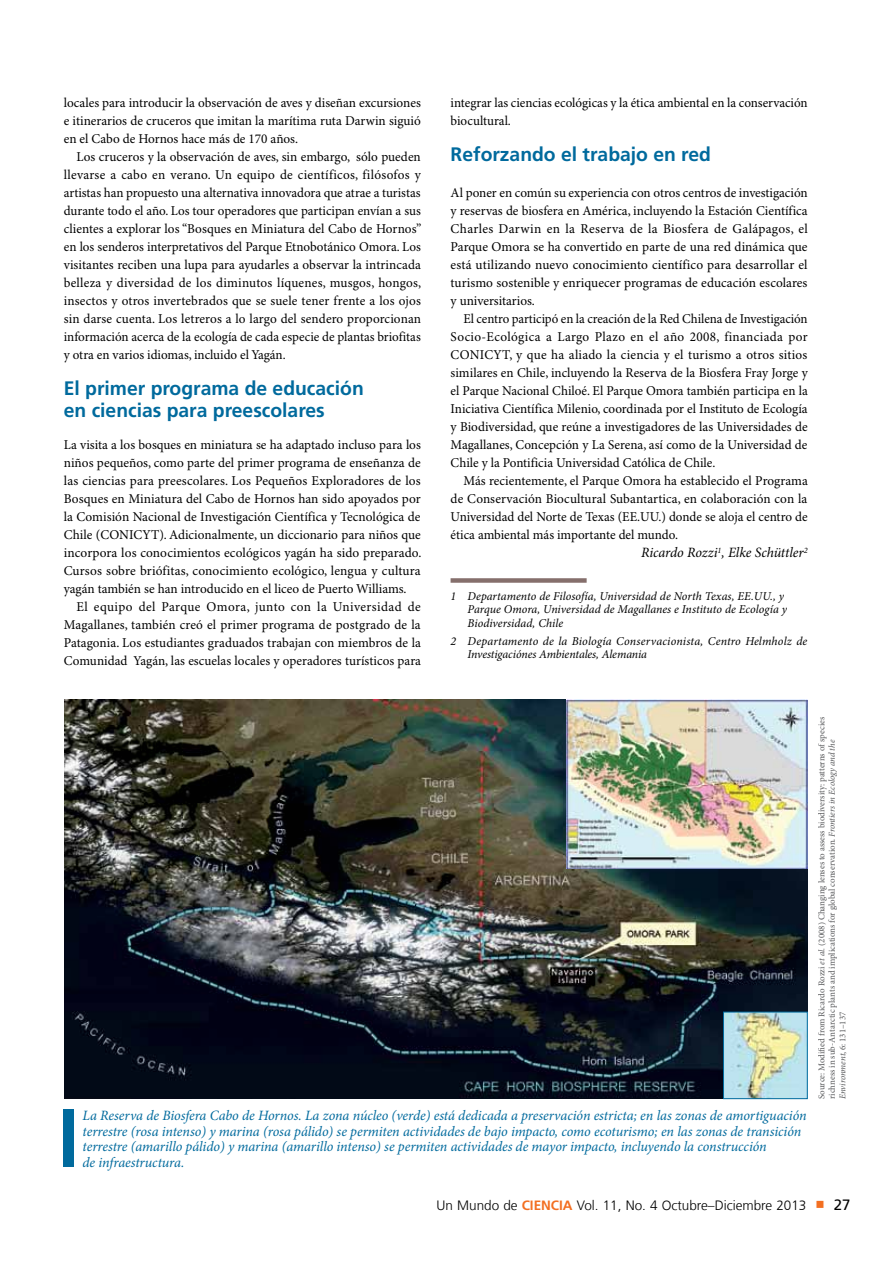
<style>
.page{position:relative;width:893px;height:1263px;background:#fff}
.page>*{position:absolute;margin:0;border:0;box-sizing:border-box;transform-origin:0 0}
.t1{font:700 19.5px/22.5px "Frutiger LT Com";color:#006a9d}
.t2{font:italic 14.25px/15.8px "Minion Pro";letter-spacing:-.005em;color:#006a9d}
.t3{font:italic 14.25px "Minion Pro";letter-spacing:-.005em;color:#000}
.t4{font:13.5px/18px "Minion Pro";color:#000;text-align:justify}
.t5{font:13.5px/18px "Minion Pro";color:#000;text-align:justify;scale:.96 1}
.t6{font:300 13.5px "Frutiger LT Com";color:#000}
.t7{font:italic 12px/13.5px "Minion Pro";letter-spacing:.005em;color:#000}
.t8{font:9px/10.5px "Minion Pro";color:#58595b}
.s1{font-style:italic}
.s2{font-weight:700;color:#f36f21}
.s3{color:#f36f21}
.s4{font-weight:400;font-size:15px}
</style>
<div class="page">
<div style="left:451px;top:578px;width:136px;height:5px;background:#856f6c"></div>
<img style="left:64px;top:700px;width:744px;height:399px">
<img style="left:567px;top:699px;width:241px;height:169px">
<img style="left:725px;top:1014px;width:81px;height:83px">
<div style="left:723px;top:1012px;width:85px;height:87px;border:1px solid #006a9d"></div>
<div style="left:64px;top:1109px;width:10px;height:58px;background:#006a9d"></div>
<p class="t4" style="left:64px;top:95px;width:359px">locales para introducir la observación de aves y diseñan excursiones e itinerarios de cruceros que imitan la marítima ruta Darwin siguió en el Cabo de Hornos hace más de 170 años.</p>
<p class="t4" style="left:64px;top:149px;width:359px;text-indent:13px">Los cruceros y la observación de aves, sin embargo, sólo pueden llevarse a cabo en verano. Un equipo de científicos, filósofos y artistas han propuesto una alternativa innovadora que atrae a turistas durante todo el año. Los tour operadores que participan envían a sus clientes a explorar los “Bosques en Miniatura del Cabo de Hornos” en los senderos interpretativos del Parque Etnobotánico Omora. Los visitantes reciben una lupa para ayudarles a observar la intrincada belleza y diversidad de los diminutos líquenes, musgos, hongos, insectos y otros invertebrados que se suele tener frente a los ojos sin darse cuenta. Los letreros a lo largo del sendero proporcionan información acerca de la ecología de cada especie de plantas briofitas y otra en varios idiomas, incluido el Yagán.</p>
<h1 class="t1" style="left:64px;top:377px;width:302px">El primer programa de educación en ciencias para preescolares</h1>
<p class="t4" style="left:64px;top:437px;width:359px">La visita a los bosques en miniatura se ha adaptado incluso para los niños pequeños, como parte del primer programa de enseñanza de las ciencias para preescolares. Los Pequeños Exploradores de los Bosques en Miniatura del Cabo de Hornos han sido apoyados por la Comisión Nacional de Investigación Científica y Tecnológica de Chile (CONICYT). Adicionalmente, un diccionario para niños que incorpora los conocimientos ecológicos yagán ha sido preparado.<br>Cursos sobre briófitas, conocimiento ecológico, lengua y cultura yagán también se han introducido en el liceo de Puerto Williams.</p>
<p class="t4" style="left:64px;top:599px;width:359px;text-indent:13px">El equipo del Parque Omora, junto con la Universidad de Magallanes, también creó el primer programa de postgrado de la Patagonia. Los estudiantes graduados trabajan con miembros de la Comunidad Yagán, las escuelas locales y operadores turísticos para</p>
<p class="t4" style="left:451px;top:95px;width:359px">integrar las ciencias ecológicas y la ética ambiental en la conservación biocultural.</p>
<h1 class="t1" style="left:451px;top:143px;width:262px">Reforzando el trabajo en red</h1>
<p class="t4" style="left:451px;top:185px;width:359px">Al poner en común su experiencia con otros centros de investigación y reservas de biosfera en América, incluyendo la Estación Científica Charles Darwin en la Reserva de la Biosfera de Galápagos, el Parque Omora se ha convertido en parte de una red dinámica que está utilizando nuevo conocimiento científico para desarrollar el turismo sostenible y enriquecer programas de educación escolares y universitarios.</p>
<p class="t5" style="left:451px;top:311px;width:374px;text-indent:13px">El centro participó en la creación de la Red Chilena de Investigación Socio-Ecológica a Largo Plazo en el año 2008, financiada por CONICYT, y que ha aliado la ciencia y el turismo a otros sitios similares en Chile, incluyendo la Reserva de la Biosfera Fray Jorge y el Parque Nacional Chiloé. El Parque Omora también participa en la Iniciativa Científica Milenio, coordinada por el Instituto de Ecología y Biodiversidad, que reúne a investigadores de las Universidades de Magallanes, Concepción y La Serena, así como de la Universidad de Chile y la Pontificia Universidad Católica de Chile.</p>
<p class="t4" style="left:451px;top:473px;width:359px;text-indent:13px">Más recientemente, el Parque Omora ha establecido el Programa de Conservación Biocultural Subantartica, en colaboración con la Universidad del Norte de Texas (EE.UU.) donde se aloja el centro de ética ambiental más importante del mundo.</p>
<p class="t3" style="left:641px;top:543px;width:168px">Ricardo Rozzi<sup>1</sup>, Elke Schüttler<sup>2</sup></p>
<p class="t7" style="left:468px;top:589px;width:321px;text-indent:-17px">1 Departamento de Filosofía, Universidad de North Texas, EE.UU., y<br>Parque Omora, Universidad de Magallanes e Instituto de Ecología y<br>Biodiversidad, Chile</p>
<p class="t7" style="left:468px;top:634px;width:341px;text-indent:-17px">2 Departamento de la Biología Conservacionista, Centro Helmholz de<br>Investigaciónes Ambientales, Alemania</p>
<p class="t2" style="left:83px;top:1107px;width:726px">La Reserva de Biosfera Cabo de Hornos. La zona núcleo (verde) está dedicada a preservación estricta; en las zonas de amortiguación terrestre (rosa intenso) y marina (rosa pálido) se permiten actividades de bajo impacto, como ecoturismo; en las zonas de transición terrestre (amarillo pálido) y marina (amarillo intenso) se permiten actividades de mayor impacto, incluyendo la construcción<br>de infraestructura.</p>
<p class="t8" style="left:817px;top:1099px;width:384px;rotate:-90deg">Source: Modified from Ricardo Rozzi <span class="s1">et al.</span> (2008) Changing lenses to assess biodiversity: patterns of species richness in sub-Antarctic plants and implications for global conservation. <span class="s1">Frontiers in Ecology and the<br>Environment</span>, 6: 131–137</p>
<p class="t6" style="left:437px;top:1197px;width:415px">Un Mundo de <span class="s2">CIENCIA</span> Vol. 11, No. 4 Octubre–Diciembre 2013 <span class="s3">○</span> <span class="s4">27</span></p>
</div>
